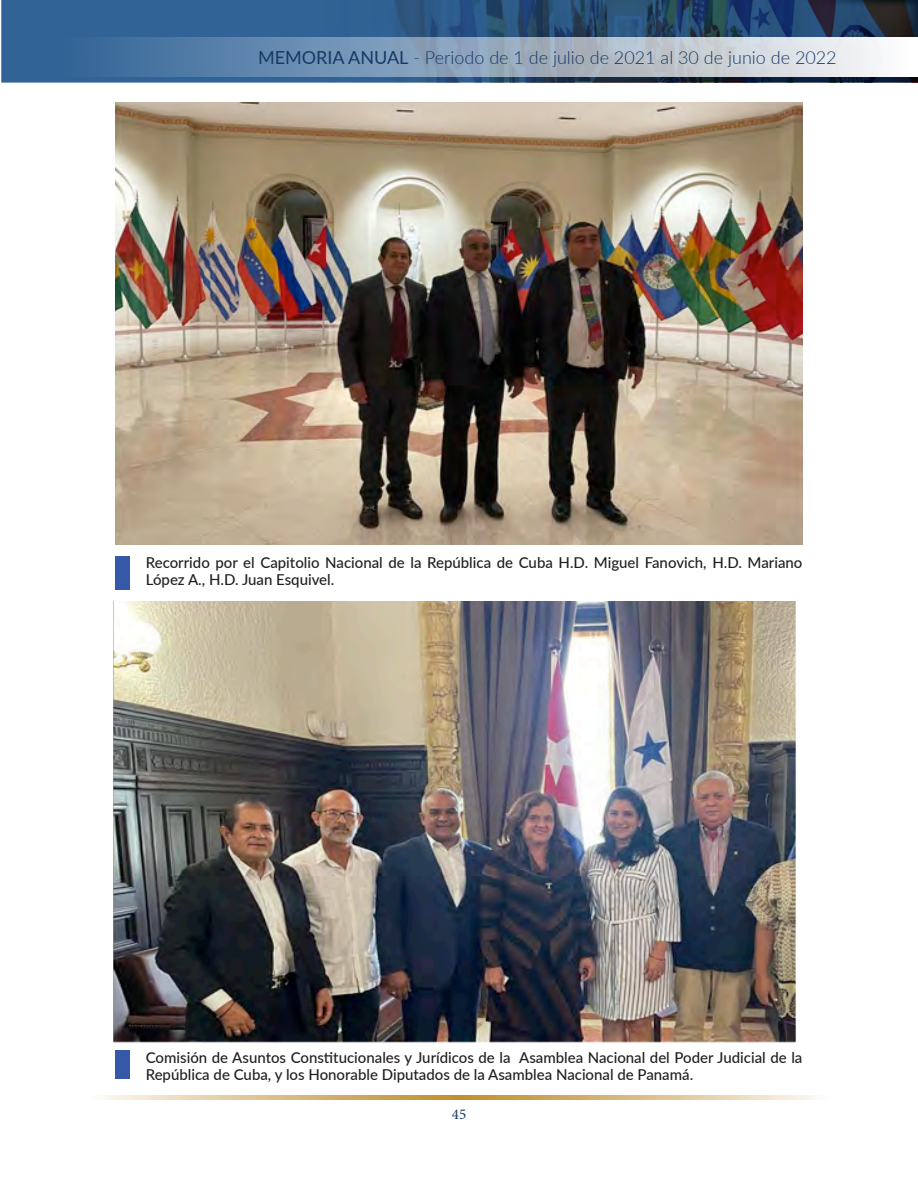
<style>
.page{position:relative;width:918px;height:1188px;background:#fff}
.page>*{position:absolute;margin:0;border:0;box-sizing:border-box;transform-origin:0 0}
.t1{font:300 18px "Lato";color:#163967}
.t2{font:500 15px/16.5px "Lato";color:#231f20}
.t3{font:15px "Minion Pro";color:#163967}
.s1{font-weight:400}
</style>
<div class="page">
<svg style="left:101px;top:1095px;width:717px;height:4px;background:#dbbf89"></svg>
<svg style="left:1px;top:0;width:917px;height:83px;background:#356596"></svg>
<img style="left:322px;top:0;width:596px;height:82px">
<svg style="left:1px;top:37px;width:917px;height:39px;background:#8fa6bf"></svg>
<img style="left:116px;top:103px;width:686px;height:442px">
<div style="left:116px;top:556px;width:14px;height:34px;background:#3559a7"></div>
<div style="left:116px;top:1050px;width:14px;height:29px;background:#3559a7"></div>
<img style="left:113px;top:602px;width:683px;height:441px">
<p class="t1" style="left:258px;top:45px;width:580px"><span class="s1">MEMORIA ANUAL</span> - Periodo de 1 de julio de 2021 al 30 de junio de 2022</p>
<p class="t2" style="left:146px;top:554px;width:658px">Recorrido por el Capitolio Nacional de la República de Cuba H.D. Miguel Fanovich, H.D. Mariano<br>López A., H.D. Juan Esquivel.</p>
<p class="t2" style="left:146px;top:1049px;width:658px">Comisión de Asuntos Constitucionales y Jurídicos de la Asamblea Nacional del Poder Judicial de la<br>República de Cuba, y los Honorable Diputados de la Asamblea Nacional de Panamá.</p>
<p class="t3" style="left:452px;top:1104px;width:16px">45</p>
</div>
